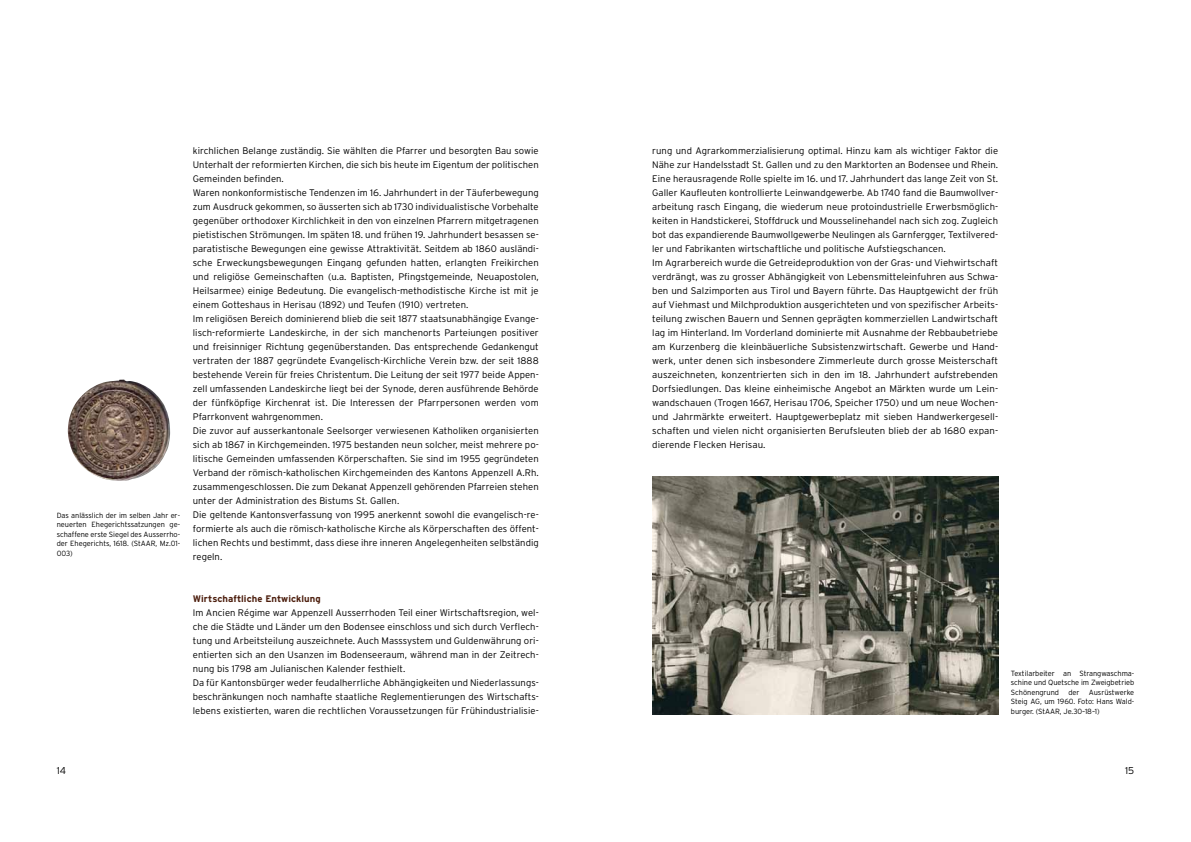
<style>
.page{position:relative;width:1191px;height:842px;background:#fff}
.page>*{position:absolute;margin:0;border:0;box-sizing:border-box;transform-origin:0 0}
.t1{font:300 10px "Interstate";color:#000}
.t2{font:300 9.5px/14px "Interstate";letter-spacing:.005em;color:#000}
.t3{font:700 9.5px "Interstate";letter-spacing:.005em;color:#4d1f0e}
.t4{font:300 7.5px/9.5px "Interstate";letter-spacing:-.005em;color:#000;text-align:justify}
</style>
<div class="page">
<img style="left:68px;top:380px;width:102px;height:101px">
<img style="left:652px;top:476px;width:346px;height:238px">
<p class="t4" style="left:57px;top:510px;width:125px">Das anlässlich der im selben Jahr er&shy;neuerten Ehegerichtssatzungen ge&shy;schaffene erste Siegel des Ausserrho&shy;der Ehegerichts, 1618. (StAAR, Mz.01- 003)</p>
<p class="t2" style="left:193px;top:144px;width:347px">kirchlichen Belange zuständig. Sie wählten die Pfarrer und besorgten Bau sowie Unterhalt der reformierten Kirchen, die sich bis heute im Eigentum der politischen Gemeinden befinden.<br>Waren nonkonformistische Tendenzen im 16. Jahrhundert in der Täuferbewegung zum Ausdruck gekommen, so äusserten sich ab 1730 individualistische Vorbehalte gegenüber orthodoxer Kirchlichkeit in den von einzelnen Pfarrern mitgetragenen pietistischen Strömungen. Im späten 18. und frühen 19. Jahrhundert besassen se&shy;paratistische Bewegungen eine gewisse Attraktivität. Seitdem ab 1860 ausländi&shy;sche Erweckungsbewegungen Eingang gefunden hatten, erlangten Freikirchen und religiöse Gemeinschaften (u.a. Baptisten, Pfingstgemeinde, Neuapostolen, Heilsarmee) einige Bedeutung. Die evangelisch-methodistische Kirche ist mit je einem Gotteshaus in Herisau (1892) und Teufen (1910) vertreten.<br>Im religiösen Bereich dominierend blieb die seit 1877 staatsunabhängige Evange&shy;lisch-reformierte Landeskirche, in der sich manchenorts Parteiungen positiver und freisinniger Richtung gegenüberstanden. Das entsprechende Gedankengut vertraten der 1887 gegründete Evangelisch-Kirchliche Verein bzw. der seit 1888 bestehende Verein für freies Christentum. Die Leitung der seit 1977 beide Appen&shy;zell umfassenden Landeskirche liegt bei der Synode, deren ausführende Behörde der fünfköpfige Kirchenrat ist. Die Interessen der Pfarrpersonen werden vom Pfarrkonvent wahrgenommen.<br>Die zuvor auf ausserkantonale Seelsorger verwiesenen Katholiken organisierten sich ab 1867 in Kirchgemeinden. 1975 bestanden neun solcher, meist mehrere po&shy;litische Gemeinden umfassenden Körperschaften. Sie sind im 1955 gegründeten Verband der römisch-katholischen Kirchgemeinden des Kantons Appenzell A.Rh. zusammengeschlossen. Die zum Dekanat Appenzell gehörenden Pfarreien stehen unter der Administration des Bistums St. Gallen.<br>Die geltende Kantonsverfassung von 1995 anerkennt sowohl die evangelisch-re&shy;formierte als auch die römisch-katholische Kirche als Körperschaften des öffent&shy;lichen Rechts und bestimmt, dass diese ihre inneren Angelegenheiten selbständig regeln.</p>
<p class="t3" style="left:193px;top:593px;width:129px">Wirtschaftliche Entwicklung</p>
<p class="t2" style="left:193px;top:606px;width:347px">Im Ancien Régime war Appenzell Ausserrhoden Teil einer Wirtschaftsregion, wel&shy;che die Städte und Länder um den Bodensee einschloss und sich durch Verflech&shy;tung und Arbeitsteilung auszeichnete. Auch Masssystem und Guldenwährung ori&shy;entierten sich an den Usanzen im Bodenseeraum, während man in der Zeitrech&shy;nung bis 1798 am Julianischen Kalender festhielt.<br>Da für Kantonsbürger weder feudalherrliche Abhängigkeiten und Niederlassungs&shy;beschränkungen noch namhafte staatliche Reglementierungen des Wirtschafts&shy;lebens existierten, waren die rechtlichen Voraussetzungen für Frühindustrialisie-</p>
<p class="t2" style="left:652px;top:144px;width:347px">rung und Agrarkommerzialisierung optimal. Hinzu kam als wichtiger Faktor die Nähe zur Handelsstadt St. Gallen und zu den Marktorten an Bodensee und Rhein.<br>Eine herausragende Rolle spielte im 16. und 17. Jahrhundert das lange Zeit von St.<br>Galler Kaufleuten kontrollierte Leinwandgewerbe. Ab 1740 fand die Baumwollver&shy;arbeitung rasch Eingang, die wiederum neue protoindustrielle Erwerbsmöglich&shy;keiten in Handstickerei, Stoffdruck und Mousselinehandel nach sich zog. Zugleich bot das expandierende Baumwollgewerbe Neulingen als Garnfergger, Textilvered&shy;ler und Fabrikanten wirtschaftliche und politische Aufstiegschancen.<br>Im Agrarbereich wurde die Getreideproduktion von der Gras- und Viehwirtschaft verdrängt, was zu grosser Abhängigkeit von Lebensmitteleinfuhren aus Schwa&shy;ben und Salzimporten aus Tirol und Bayern führte. Das Hauptgewicht der früh auf Viehmast und Milchproduktion ausgerichteten und von spezifischer Arbeits&shy;teilung zwischen Bauern und Sennen geprägten kommerziellen Landwirtschaft lag im Hinterland. Im Vorderland dominierte mit Ausnahme der Rebbaubetriebe am Kurzenberg die kleinbäuerliche Subsistenzwirtschaft. Gewerbe und Hand&shy;werk, unter denen sich insbesondere Zimmerleute durch grosse Meisterschaft auszeichneten, konzentrierten sich in den im 18. Jahrhundert aufstrebenden Dorfsiedlungen. Das kleine einheimische Angebot an Märkten wurde um Lein&shy;wandschauen (Trogen 1667, Herisau 1706, Speicher 1750) und um neue Wochen&shy;und Jahrmärkte erweitert. Hauptgewerbeplatz mit sieben Handwerkergesell&shy;schaften und vielen nicht organisierten Berufsleuten blieb der ab 1680 expan&shy;dierende Flecken Herisau.</p>
<p class="t4" style="left:1011px;top:668px;width:125px">Textilarbeiter an Strangwaschma&shy;schine und Quetsche im Zweigbetrieb Schönengrund der Ausrüstwerke Steig AG, um 1960. Foto: Hans Wald&shy;burger. (StAAR, Je.30–18–1)</p>
<p class="t1" style="left:57px;top:765px;width:11px">14</p>
<p class="t1" style="left:1125px;top:765px;width:11px">15</p>
</div>
